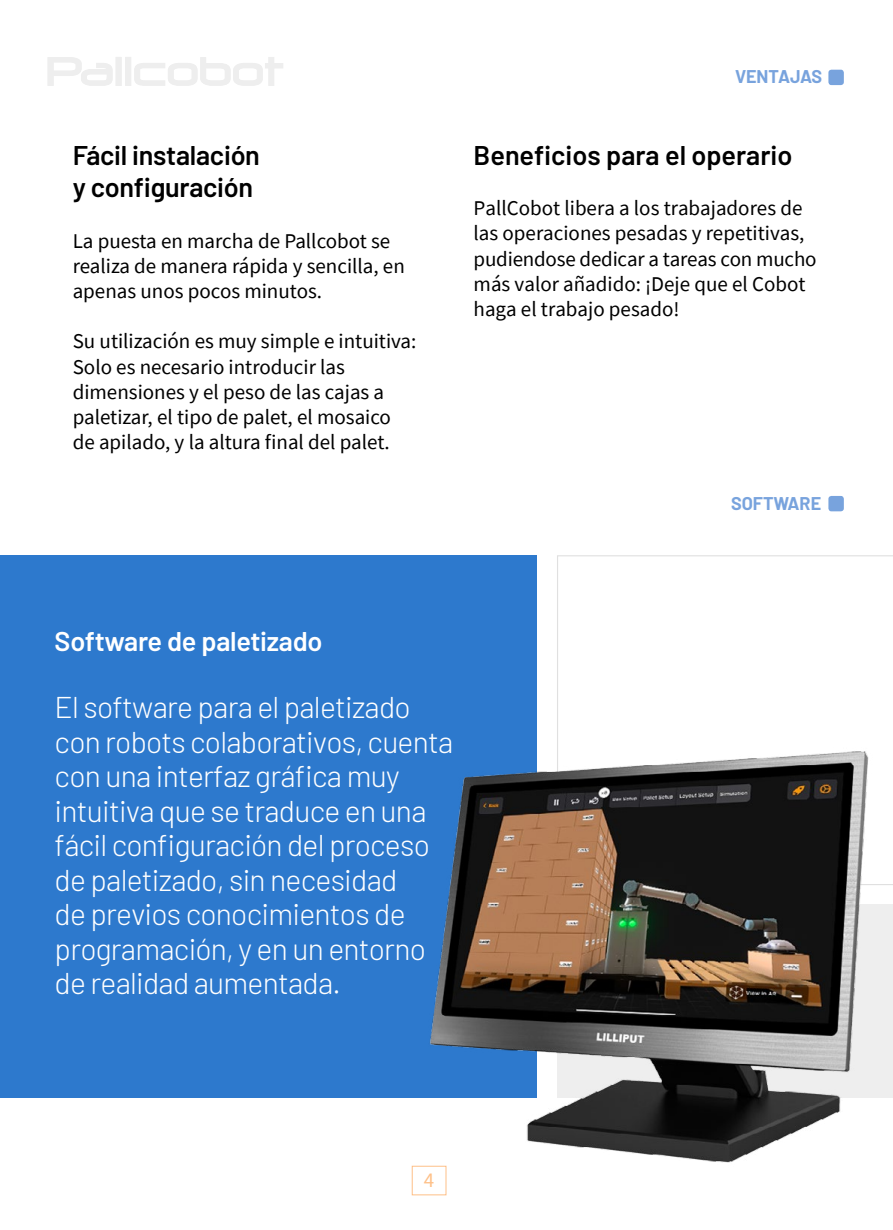
<style>
.page{position:relative;width:893px;height:1230px;background:#fff}
.page>*{position:absolute;margin:0;border:0;box-sizing:border-box;transform-origin:0 0}
.t1{font:300 30px/34.5px "Barlow";letter-spacing:-.025em;color:#fff}
.t2{font:600 27px/32.4px "Barlow";letter-spacing:-.01em;color:#000}
.t3{font:600 27px "Barlow";letter-spacing:-.01em;color:#fff}
.t4{font:21px/25.2px "Source Sans Pro";color:#000}
.t5{font:21px "Source Sans Pro";color:#fec088}
.t6{font:700 18px "Barlow";color:#78a3dd}
</style>
<div class="page">
<div style="left:0;top:555px;width:536px;height:543px;background:#2d79cd"></div>
<svg style="left:47px;top:57px;width:236px;height:29px"></svg>
<div style="left:828px;top:70px;width:15px;height:15px;background:#78a3dd;border-radius:3px"></div>
<div style="left:828px;top:496px;width:15px;height:15px;background:#78a3dd;border-radius:3px"></div>
<svg style="left:557px;top:555px;width:335px;height:121px"></svg>
<img style="left:411px;top:676px;width:481px;height:520px">
<p class="t2" style="left:73px;top:137px;width:189px">Fácil instalación y configuración</p>
<p class="t4" style="left:73px;top:228px;width:333px">La puesta en marcha de Pallcobot se realiza de manera rápida y sencilla, en apenas unos pocos minutos.</p>
<p class="t4" style="left:73px;top:329px;width:345px">Su utilización es muy simple e intuitiva:<br>Solo es necesario introducir las dimensiones y el peso de las cajas a paletizar, el tipo de palet, el mosaico de apilado, y la altura final del palet.</p>
<p class="t6" style="left:735px;top:64px;width:89px">VENTAJAS</p>
<p class="t2" style="left:473px;top:137px;width:320px">Beneficios para el operario</p>
<p class="t4" style="left:473px;top:196px;width:344px">PallCobot libera a los trabajadores de las operaciones pesadas y repetitivas, pudiendose dedicar a tareas con mucho más valor añadido: ¡Deje que el Cobot haga el trabajo pesado!</p>
<p class="t6" style="left:731px;top:490px;width:92px">SOFTWARE</p>
<p class="t3" style="left:55px;top:622px;width:269px">Software de paletizado</p>
<p class="t1" style="left:55px;top:688px;width:400px">El software para el paletizado con robots colaborativos, cuenta con una interfaz gráfica muy intuitiva que se traduce en una fácil configuración del proceso de paletizado, sin necesidad<br>de previos conocimientos de programación, y en un entorno de realidad aumentada.</p>
<p class="t5" style="left:424px;top:1167px;width:12px">4</p>
</div>
